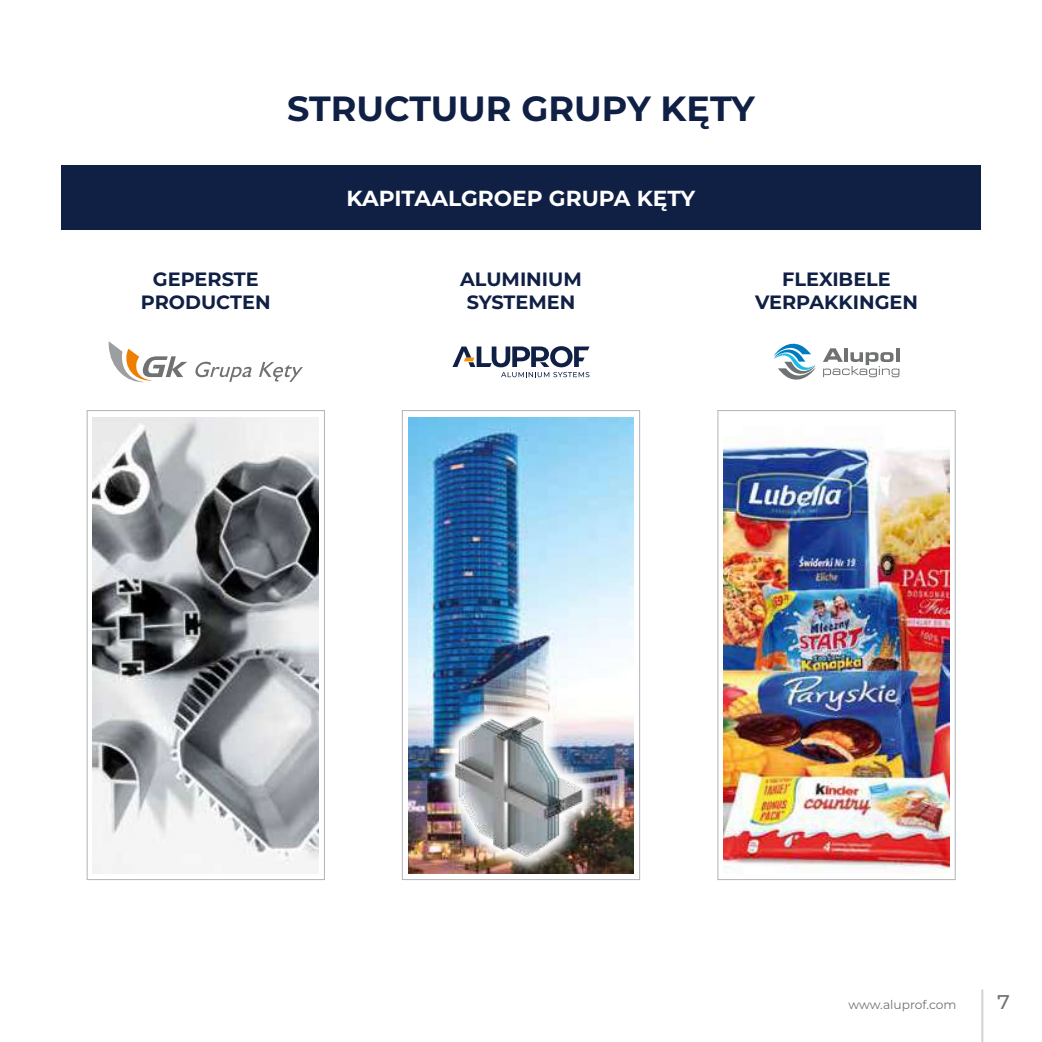
<style>
.page{position:relative;width:1042px;height:1042px;background:#fff}
.page>*{position:absolute;margin:0;border:0;box-sizing:border-box;transform-origin:0 0}
.t1{font:700 35px "Aluprof Sans";color:#101f44}
.t2{font:700 21.7px "Aluprof Sans";color:#fff}
.t3{font:500 19.78px "Aluprof Sans";color:#707172}
.t4{font:700 19.25px/23.1px "Aluprof Sans";color:#101f44;text-align:center}
.t5{font:12.25px "Aluprof Sans";color:#707172}
</style>
<div class="page">
<hr style="left:981px;top:989px;width:2px;height:53px;background:#d0d1d2">
<svg style="left:823px;top:348px;width:76px;height:29px"></svg>
<svg style="left:774px;top:343px;width:42px;height:37px"></svg>
<div style="left:87px;top:410px;width:238px;height:470px;border:1px solid #b1b3b4"></div>
<div style="left:402px;top:410px;width:238px;height:470px;border:1px solid #b1b3b4"></div>
<div style="left:717px;top:410px;width:238px;height:470px;border:1px solid #b1b3b4"></div>
<img style="left:93px;top:417px;width:226px;height:457px">
<img style="left:724px;top:436px;width:225px;height:438px">
<img style="left:408px;top:417px;width:226px;height:457px">
<img style="left:435px;top:696px;width:167px;height:178px">
<img style="left:437px;top:703px;width:168px;height:168px">
<div style="left:61px;top:165px;width:919px;height:64px;background:#101f44"></div>
<svg style="left:195px;top:362px;width:108px;height:20px"></svg>
<svg style="left:109px;top:341px;width:78px;height:42px"></svg>
<svg style="left:452px;top:346px;width:137px;height:31px"></svg>
<h1 class="t1" style="left:287px;top:83px;width:469px">STRUCTUUR GRUPY KĘTY</h1>
<p class="t2" style="left:347px;top:183px;width:350px">KAPITAALGROEP GRUPA KĘTY</p>
<p class="t4" style="left:141px;top:266px;width:131px">GEPERSTE<br>PRODUCTEN</p>
<p class="t4" style="left:755px;top:266px;width:164px">FLEXIBELE<br>VERPAKKINGEN</p>
<p class="t4" style="left:460px;top:266px;width:123px">ALUMINIUM<br>SYSTEMEN</p>
<p class="t5" style="left:848px;top:996px;width:109px">www.aluprof.com</p>
<p class="t3" style="left:996px;top:988px;width:15px">7</p>
</div>
